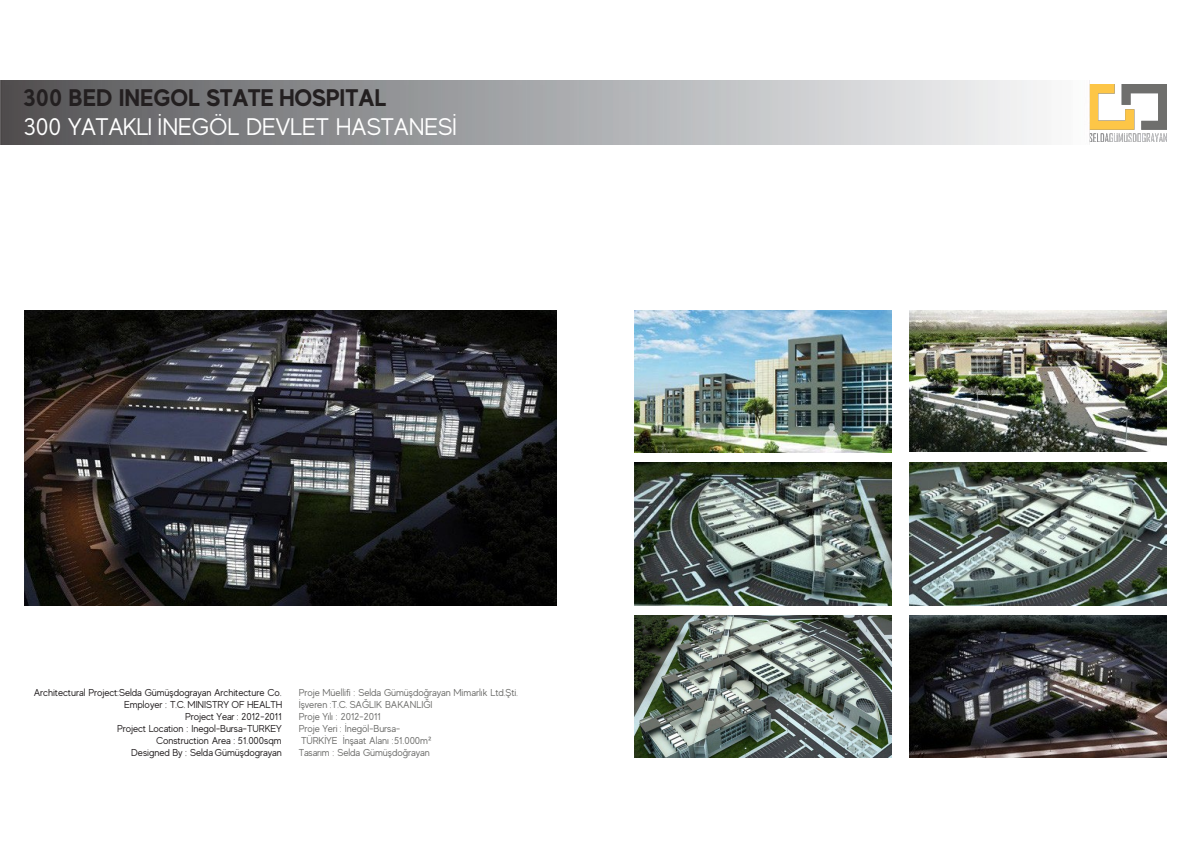
<style>
.page{position:relative;width:1191px;height:842px;background:#fff}
.page>*{position:absolute;margin:0;border:0;box-sizing:border-box;transform-origin:0 0}
.t1{font:24px "MADE Evolve Sans";letter-spacing:-.01em;color:#fff}
.t2{font:700 24px "MADE Evolve Sans";letter-spacing:-.01em;color:#231f20}
.t3{font:10px "MADE Evolve Sans";letter-spacing:-.01em;color:#231f20}
.t4{font:10px/12px "MADE Evolve Sans";letter-spacing:-.01em;color:#6e6e6c}
.s1{font-family:"Calibri"}
</style>
<div class="page">
<img style="left:1089px;top:84px;width:77px;height:57px">
<img style="left:0;top:80px;width:1047px;height:64px">
<img style="left:635px;top:310px;width:257px;height:143px">
<img style="left:909px;top:310px;width:258px;height:141px">
<img style="left:909px;top:463px;width:258px;height:142px">
<img style="left:909px;top:615px;width:258px;height:143px">
<img style="left:24px;top:310px;width:532px;height:295px">
<img style="left:635px;top:463px;width:257px;height:142px">
<img style="left:635px;top:615px;width:257px;height:143px">
<h2 class="t2" style="left:24px;top:83px;width:365px">300 BED INEGOL STATE HOSPITAL</h2>
<h2 class="t1" style="left:24px;top:112px;width:435px">300 YATAKLI İNEGÖL DEVLET HASTANESİ</h2>
<p class="t3" style="left:34px;top:687px;width:249px">Architectural Project:Selda Gümüşdograyan Architecture Co.</p>
<p class="t3" style="left:124px;top:699px;width:160px">Employer : T.C. MINISTRY OF HEALTH</p>
<p class="t3" style="left:185px;top:711px;width:98px">Project Year : 2012-2011</p>
<p class="t3" style="left:117px;top:723px;width:166px">Project Location : Inegol-Bursa-TURKEY</p>
<p class="t3" style="left:156px;top:735px;width:127px">Construction Area : 51.000sqm</p>
<p class="t3" style="left:131px;top:747px;width:152px">Designed By : Selda Gümüşdograyan</p>
<p class="t4" style="left:299px;top:687px;width:221px">Proje Müellifi : Selda Gümüşdoğrayan Mimarlık Ltd.Şti.<br>İşveren :T.C. SAĞLIK BAKANLIĞI</p>
<p class="t4" style="left:299px;top:711px;width:84px">Proje Yılı : 2012-2011</p>
<p class="t4" style="left:299px;top:723px;width:134px">Proje Yeri : İnegöl-Bursa-<br>TÜRKİYE İnşaat Alanı :51.000m<span class="s1">²</span></p>
<p class="t4" style="left:299px;top:747px;width:132px">Tasarım : Selda Gümüşdoğrayan</p>
</div>
